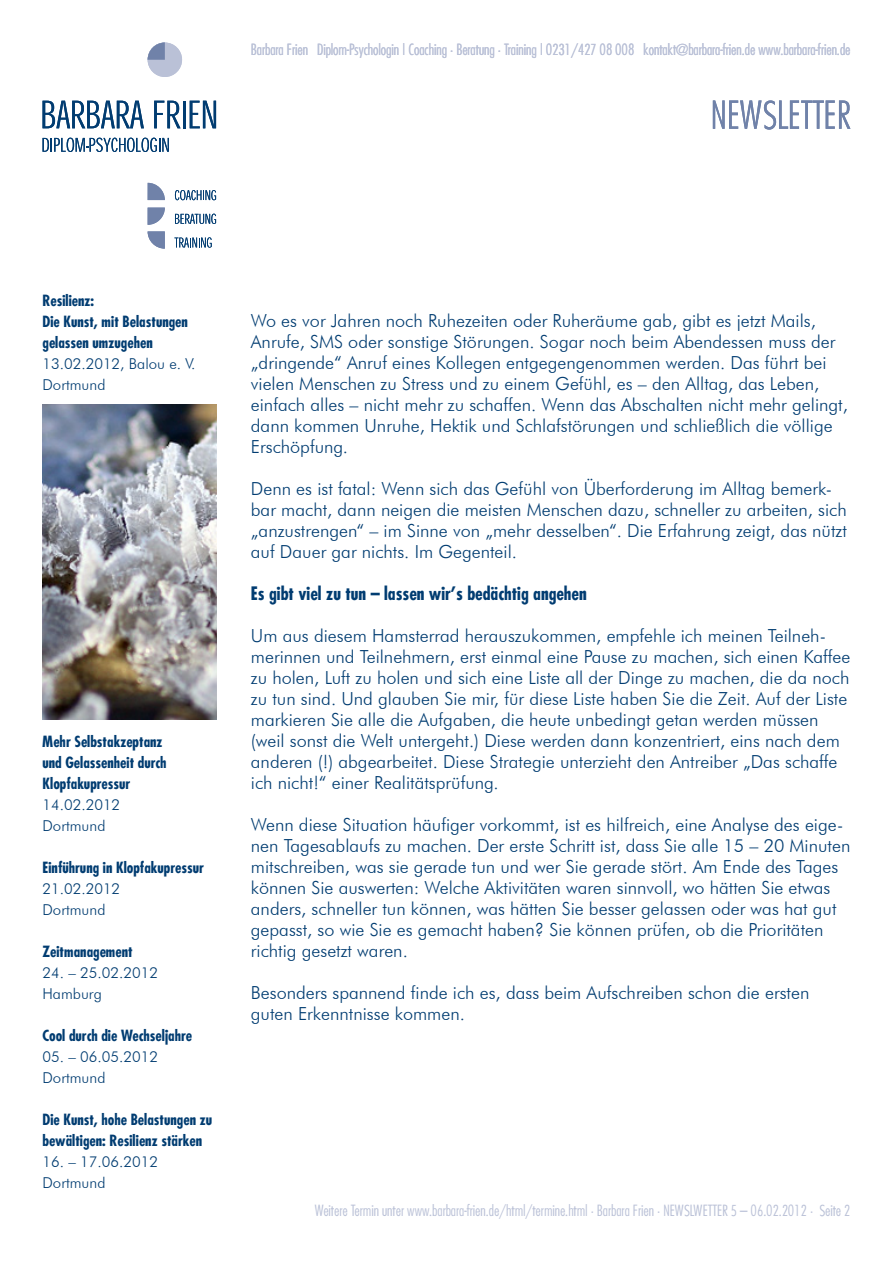
<style>
.page{position:relative;width:893px;height:1263px;background:#fff}
.page>*{position:absolute;margin:0;border:0;box-sizing:border-box;transform-origin:0 0}
.t1{font:300 18px/21px "Futura BT";color:#013c71}
.t2{font:700 condensed 18px "Futura";color:#013c71}
.t3{font:700 condensed 15px/21px "Futura";color:#013c71}
.t4{font:300 condensed 15px "Futura";color:#bac1d7}
.t5{font:300 15px/21px "Futura BT";color:#013c71}
</style>
<div class="page">
<img style="left:43px;top:405px;width:173px;height:314px">
<svg style="left:713px;top:100px;width:137px;height:30px"></svg>
<svg style="left:190px;top:101px;width:26px;height:27px"></svg>
<hr style="left:183px;top:101px;width:2px;height:27px;background:#013c71">
<svg style="left:154px;top:101px;width:27px;height:27px"></svg>
<svg style="left:43px;top:101px;width:101px;height:27px"></svg>
<svg style="left:43px;top:138px;width:126px;height:14px"></svg>
<svg style="left:148px;top:208px;width:17px;height:17px"></svg>
<svg style="left:148px;top:231px;width:17px;height:18px"></svg>
<svg style="left:148px;top:183px;width:17px;height:17px"></svg>
<div style="left:148px;top:43px;width:34px;height:34px;background:#bac1d7;border-radius:50%"></div>
<svg style="left:148px;top:43px;width:17px;height:17px"></svg>
<svg style="left:175px;top:190px;width:41px;height:10px"></svg>
<svg style="left:175px;top:214px;width:41px;height:10px"></svg>
<svg style="left:174px;top:237px;width:38px;height:11px"></svg>
<p class="t4" style="left:251px;top:40px;width:601px">Barbara Frien · Diplom-Psychologin | Coaching •Beratung •Training | 0231/427 08 008 · kontakt@barbara-frien.de www.barbara-frien.de</p>
<p class="t3" style="left:43px;top:290px;width:147px">Resilienz:<br>Die Kunst, mit Belastungen gelassen umzugehen</p>
<p class="t5" style="left:43px;top:353px;width:155px">13.02.2012, Balou e. V.<br>Dortmund</p>
<p class="t3" style="left:43px;top:731px;width:126px">Mehr Selbstakzeptanz und Gelassenheit durch<br>Klopfakupressur</p>
<p class="t5" style="left:43px;top:794px;width:79px">14.02.2012<br>Dortmund</p>
<p class="t3" style="left:43px;top:857px;width:163px">Einführung in Klopfakupressur</p>
<p class="t5" style="left:43px;top:878px;width:79px">21.02.2012<br>Dortmund</p>
<p class="t3" style="left:43px;top:941px;width:92px">Zeitmanagement</p>
<p class="t5" style="left:43px;top:962px;width:117px">24. – 25.02.2012<br>Hamburg</p>
<p class="t3" style="left:43px;top:1025px;width:151px">Cool durch die Wechseljahre</p>
<p class="t5" style="left:43px;top:1046px;width:117px">05. – 06.05.2012<br>Dortmund</p>
<p class="t3" style="left:43px;top:1109px;width:171px">Die Kunst, hohe Belastungen zu bewältigen: Resilienz stärken</p>
<p class="t5" style="left:43px;top:1151px;width:117px">16. – 17.06.2012<br>Dortmund</p>
<p class="t1" style="left:251px;top:310px;width:598px">Wo es vor Jahren noch Ruhezeiten oder Ruheräume gab, gibt es jetzt Mails, Anrufe, SMS oder sonstige Störungen. Sogar noch beim Abendessen muss der „dringende“ Anruf eines Kollegen entgegengenommen werden. Das führt bei vielen Menschen zu Stress und zu einem Gefühl, es – den Alltag, das Leben, einfach alles – nicht mehr zu schaffen. Wenn das Abschalten nicht mehr gelingt, dann kommen Unruhe, Hektik und Schlafstörungen und schließlich die völlige Erschöpfung.</p>
<p class="t1" style="left:251px;top:478px;width:597px">Denn es ist fatal: Wenn sich das Gefühl von Überforderung im Alltag bemerk&shy;bar macht, dann neigen die meisten Menschen dazu, schneller zu arbeiten, sich „anzustrengen“ – im Sinne von „mehr desselben“. Die Erfahrung zeigt, das nützt auf Dauer gar nichts. Im Gegenteil.</p>
<p class="t2" style="left:251px;top:582px;width:337px">Es gibt viel zu tun – lassen wir’s bedächtig angehen</p>
<p class="t1" style="left:251px;top:625px;width:601px">Um aus diesem Hamsterrad herauszukommen, empfehle ich meinen Teilneh&shy;merinnen und Teilnehmern, erst einmal eine Pause zu machen, sich einen Kaffee zu holen, Luft zu holen und sich eine Liste all der Dinge zu machen, die da noch zu tun sind. Und glauben Sie mir, für diese Liste haben Sie die Zeit. Auf der Liste markieren Sie alle die Aufgaben, die heute unbedingt getan werden müssen (weil sonst die Welt untergeht.) Diese werden dann konzentriert, eins nach dem anderen (!) abgearbeitet. Diese Strategie unterzieht den Antreiber „Das schaffe ich nicht!“ einer Realitätsprüfung.</p>
<p class="t1" style="left:251px;top:814px;width:601px">Wenn diese Situation häufiger vorkommt, ist es hilfreich, eine Analyse des eige&shy;nen Tagesablaufs zu machen. Der erste Schritt ist, dass Sie alle 15 – 20 Minuten mitschreiben, was sie gerade tun und wer Sie gerade stört. Am Ende des Tages können Sie auswerten: Welche Aktivitäten waren sinnvoll, wo hätten Sie etwas anders, schneller tun können, was hätten Sie besser gelassen oder was hat gut gepasst, so wie Sie es gemacht haben? Sie können prüfen, ob die Prioritäten richtig gesetzt waren.</p>
<p class="t1" style="left:251px;top:982px;width:560px">Besonders spannend finde ich es, dass beim Aufschreiben schon die ersten guten Erkenntnisse kommen.</p>
<p class="t4" style="left:315px;top:1201px;width:537px">Weitere Termin unter www.barbara-frien.de/html/termine.html •Barbara Frien •NEWSLWETTER 5 – 06.02.2012 • Seite 2</p>
</div>
